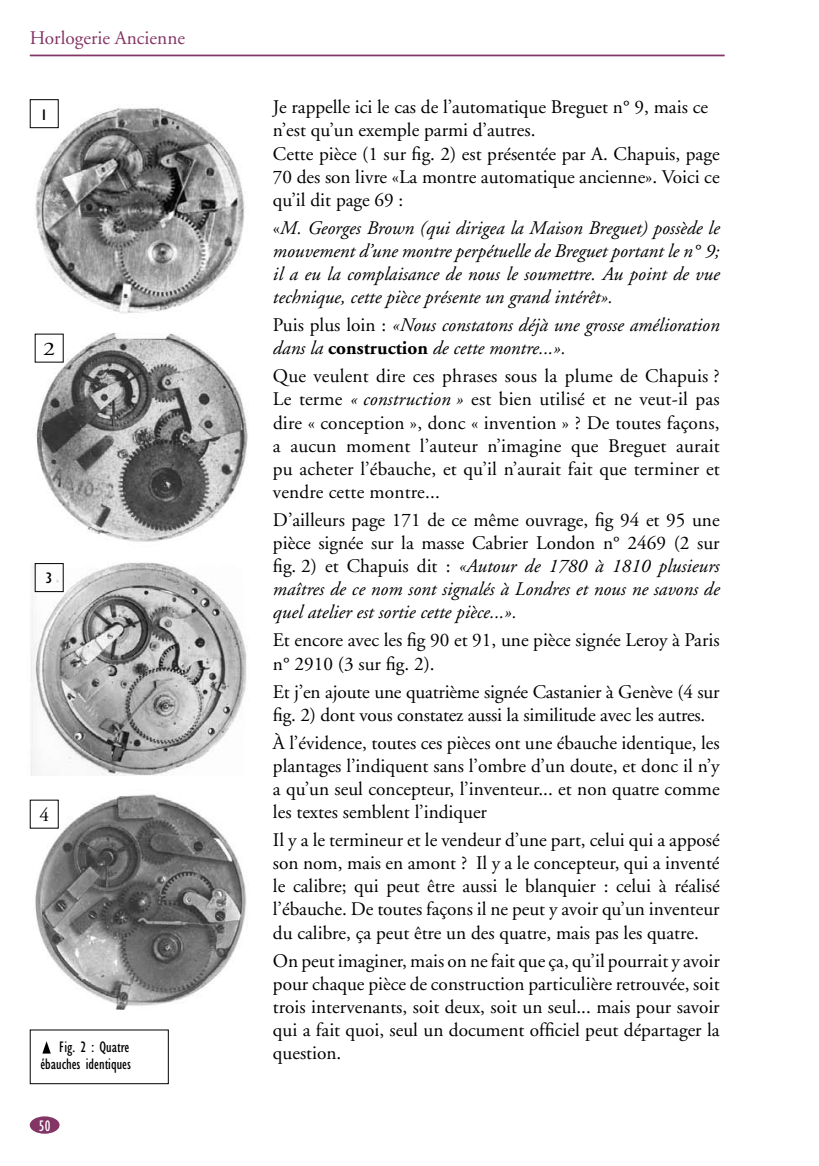
<style>
.page{position:relative;width:819px;height:1166px;background:#fff}
.page>*{position:absolute;margin:0;border:0;box-sizing:border-box;transform-origin:0 0}
.t1{font:19.25px/23.1px "Adobe Garamond";color:#000;text-align:justify}
.t2{font:italic 19.25px/23.1px "Adobe Garamond";color:#000;text-align:justify}
.t3{font:19.25px "Adobe Garamond";color:#833565}
.t4{font:19.25px "Adobe Garamond";color:#000;scale:1.25 1}
.t5{font:condensed 15.75px/17.5px "Gill Sans";color:#000;text-align:right}
.t6{font:condensed 15.75px "Gill Sans";color:#fff}
.t7{font:condensed 15.75px "Gill Sans";color:#000;scale:1.25 1}
.s1{font-style:normal}
.s2{font-weight:700;font-style:normal}
.s3{font-style:italic}
</style>
<div class="page">
<hr style="left:30px;top:55px;width:694px;height:1px;background:#833565">
<div style="left:30px;top:1116px;width:30px;height:18px;background:#833565;border-radius:50%"></div>
<img style="left:29px;top:99px;width:219px;height:910px">
<svg style="left:42px;top:1041px;width:9px;height:12px"></svg>
<div style="left:30px;top:1030px;width:138px;height:54px;border:1px solid #000"></div>
<div style="left:30px;top:99px;width:29px;height:29px;border:1px solid #000"></div>
<div style="left:35px;top:563px;width:29px;height:29px;border:1px solid #000"></div>
<p class="t3" style="left:30px;top:27px;width:157px">Horlogerie Ancienne</p>
<p class="t7" style="left:41px;top:106px;width:7px">1</p>
<p class="t4" style="left:43px;top:339px;width:11px">2</p>
<p class="t7" style="left:46px;top:570px;width:7px">3</p>
<p class="t1" style="left:39px;top:804px;width:11px">4</p>
<p class="t5" style="left:40px;top:1038px;width:92px">Fig. 2 : Quatre ébauches identiques</p>
<p class="t6" style="left:39px;top:1117px;width:13px">50</p>
<p class="t1" style="left:273px;top:96px;width:448px;text-align:left">Je rappelle ici le cas de l’automatique Breguet n° 9, mais ce n’est qu’un exemple parmi d’autres.<br>Cette pièce (1 sur fig. 2) est présentée par A. Chapuis, page 70 des son livre «La montre automatique ancienne». Voici ce qu’il dit page 69 :</p>
<p class="t2" style="left:273px;top:217px;width:448px"><span class="s1">«</span>M. Georges Brown (qui dirigea la Maison Breguet) possède le mouvement d’une montre perpétuelle de Breguet portant le n° 9; il a eu la complaisance de nous le soumettre. Au point de vue technique, cette pièce présente un grand intérêt».</p>
<p class="t2" style="left:273px;top:314px;width:448px"><span class="s1">Puis plus loin :</span> «Nous constatons déjà une grosse amélioration dans la <span class="s2">construction</span> de cette montre...».</p>
<p class="t1" style="left:273px;top:365px;width:448px">Que veulent dire ces phrases sous la plume de Chapuis ?<br>Le terme <span class="s3">« construction »</span> est bien utilisé et ne veut-il pas dire « conception », donc « invention » ? De toutes façons, a aucun moment l’auteur n’imagine que Breguet aurait pu acheter l’ébauche, et qu’il n’aurait fait que terminer et vendre cette montre...</p>
<p class="t2" style="left:273px;top:509px;width:448px"><span class="s1">D’ailleurs page 171 de ce même ouvrage, fig 94 et 95 une pièce signée sur la masse Cabrier London n° 2469 (2 sur fig. 2) et Chapuis dit :</span> «Autour de 1780 à 1810 plusieurs maîtres de ce nom sont signalés à Londres et nous ne savons de quel atelier est sortie cette pièce...».</p>
<p class="t1" style="left:273px;top:629px;width:448px">Et encore avec les fig 90 et 91, une pièce signée Leroy à Paris n° 2910 (3 sur fig. 2).</p>
<p class="t1" style="left:273px;top:680px;width:448px">Et j’en ajoute une quatrième signée Castanier à Genève (4 sur fig. 2) dont vous constatez aussi la similitude avec les autres.</p>
<p class="t1" style="left:273px;top:731px;width:448px">À l’évidence, toutes ces pièces ont une ébauche identique, les plantages l’indiquent sans l’ombre d’un doute, et donc il n’y a qu’un seul concepteur, l’inventeur... et non quatre comme les textes semblent l’indiquer</p>
<p class="t1" style="left:273px;top:829px;width:448px">Il y a le termineur et le vendeur d’une part, celui qui a apposé son nom, mais en amont ? Il y a le concepteur, qui a inventé le calibre; qui peut être aussi le blanquier : celui à réalisé l’ébauche. De toutes façons il ne peut y avoir qu’un inventeur du calibre, ça peut être un des quatre, mais pas les quatre.</p>
<p class="t1" style="left:273px;top:949px;width:448px">On peut imaginer, mais on ne fait que ça, qu’il pourrait y avoir pour chaque pièce de construction particulière retrouvée, soit trois intervenants, soit deux, soit un seul... mais pour savoir qui a fait quoi, seul un document officiel peut départager la question.</p>
</div>
